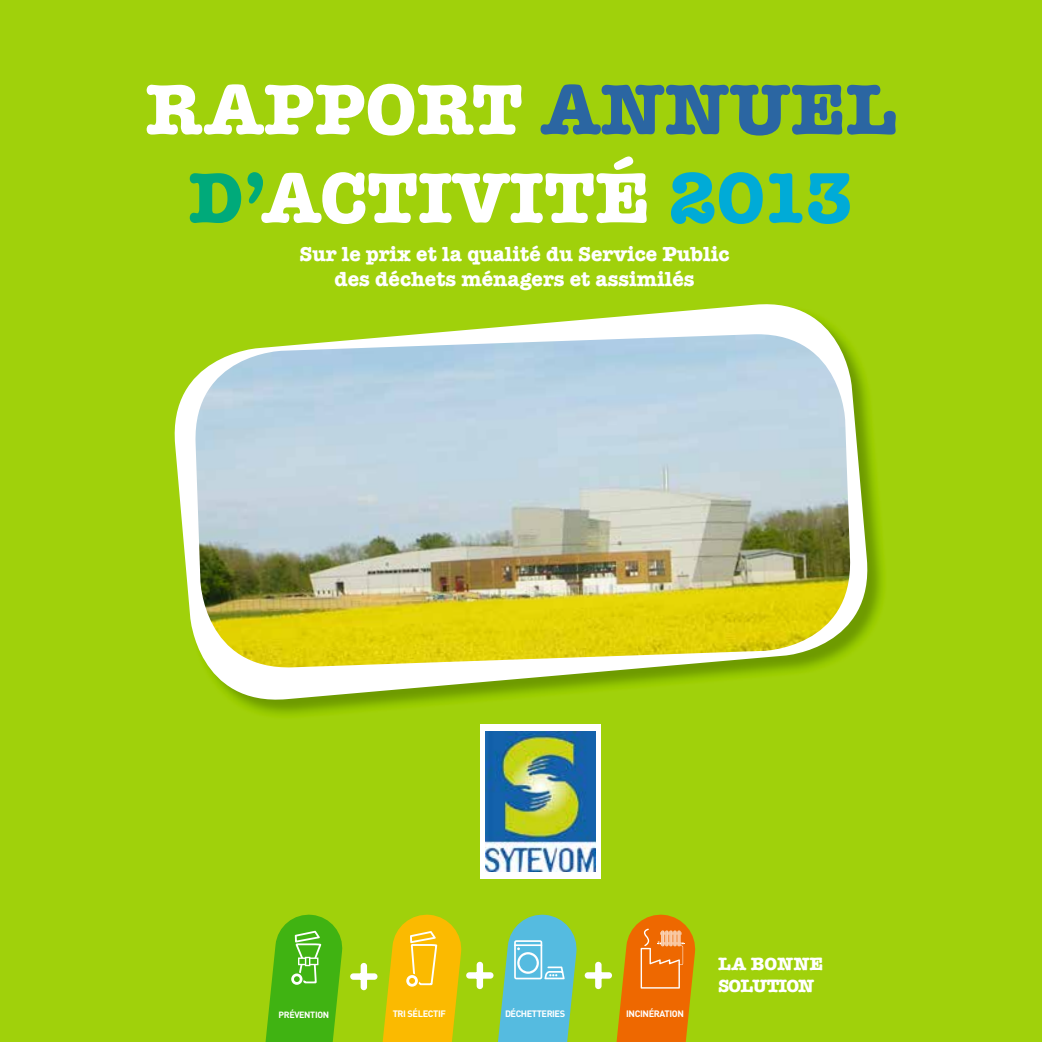
<style>
.page{position:relative;width:1042px;height:1042px;background:#a0d10b}
.page>*{position:absolute;margin:0;border:0;box-sizing:border-box;transform-origin:0 0}
.t1{font:700 73.67px/88.4px "American Typewriter";color:#fff;text-align:center}
.t2{font:700 21px/25.2px "American Typewriter";color:#fff;text-align:center}
.t3{font:700 18.38px/22.1px "American Typewriter";letter-spacing:-.05em;color:#fff}
.t4{font:700 9.28px "DIN";letter-spacing:-.04em;color:#fff}
.t5{font:700 8.92px "DIN";letter-spacing:-.04em;color:#fff}
.s1{color:#2b66a2}
.s2{color:#00aa7a}
.s3{color:#00abd7}
.s4{color:#a0d10b}
</style>
<div class="page">
<svg style="left:174px;top:304px;width:700px;height:403px"></svg>
<img style="left:192px;top:334px;width:661px;height:336px">
<div style="left:480px;top:724px;width:120px;height:154px;background:#fff"></div>
<img style="left:485px;top:731px;width:110px;height:140px">
<svg style="left:585px;top:914px;width:111px;height:128px"></svg>
<svg style="left:265px;top:914px;width:78px;height:128px"></svg>
<svg style="left:350px;top:914px;width:227px;height:128px"></svg>
<h1 class="t1" style="left:145px;top:62px;width:753px">RAPPORT <span class="s1">ANNUEL<br></span><span class="s2">D’</span>ACTIVITÉ <span class="s3">2013</span></h1>
<p class="t2" style="left:300px;top:240px;width:431px">Sur le prix et la qualité du Service Public des déchets ménagers et assimilés</p>
<p class="t5" style="left:279px;top:1008px;width:52px">PRÉVENTION</p>
<p class="t4" style="left:393px;top:1007px;width:55px">TRI SÉLECTIF</p>
<p class="t4" style="left:505px;top:1007px;width:62px">DÉChETTERIES</p>
<p class="t4" style="left:626px;top:1007px;width:59px">INCINÉRATION</p>
<p class="t3" style="left:718px;top:951px;width:109px">LA BONNE<br>SOLUTION <span class="s4">!</span></p>
</div>
